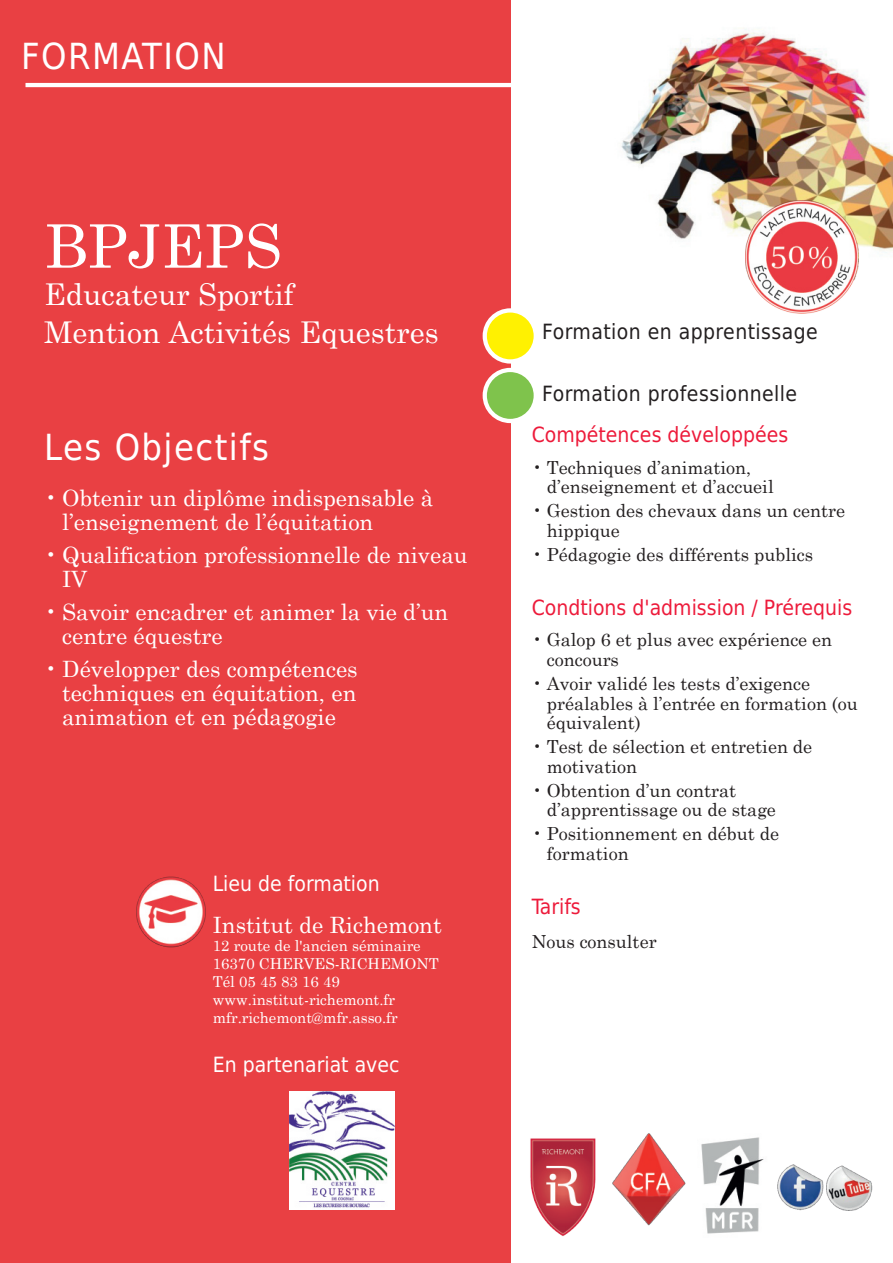
<style>
.page{position:relative;width:893px;height:1263px;background:#fff}
.page>*{position:absolute;margin:0;border:0;box-sizing:border-box;transform-origin:0 0}
.t1{font:60px "Century Schoolbook";color:#fff}
.t2{font:36px "DejaVu Sans Condensed";letter-spacing:.04em;color:#fff}
.t3{font:30px/37.5px "Century Schoolbook";color:#fff}
.t4{font:22.5px/24px "Century Schoolbook";color:#fff}
.t5{font:21px "DejaVu Sans Condensed";color:#ed1a3a}
.t6{font:21px "DejaVu Sans Condensed";letter-spacing:.02em;color:#231f20}
.t7{font:21px "DejaVu Sans Condensed";color:#fff}
.t8{font:18px/19.5px "Century Schoolbook";color:#231f20}
.t9{font:15px/18px "Century Schoolbook";color:#fff}
</style>
<div class="page">
<div style="left:0;top:0;width:510px;height:1263px;background:#e94043"></div>
<img style="left:621px;top:29px;width:271px;height:240px">
<hr style="left:26px;top:83px;width:595px;height:4px;background:#fff">
<div style="left:485px;top:310px;width:51px;height:51px;background:#fff101;border-radius:50%"></div>
<div style="left:483px;top:308px;width:55px;height:56px;border:4px solid #fff;border-radius:50%"></div>
<div style="left:485px;top:370px;width:51px;height:51px;background:#7fc34c;border-radius:50%"></div>
<div style="left:483px;top:368px;width:55px;height:55px;border:4px solid #fff;border-radius:50%"></div>
<img style="left:745px;top:200px;width:113px;height:113px">
<img style="left:530px;top:1138px;width:66px;height:98px">
<img style="left:612px;top:1133px;width:74px;height:93px">
<img style="left:701px;top:1137px;width:63px;height:97px">
<img style="left:777px;top:1164px;width:96px;height:47px">
<img style="left:289px;top:1092px;width:106px;height:118px">
<img style="left:136px;top:876px;width:70px;height:72px">
<h2 class="t2" style="left:21px;top:36px;width:206px">FORMATION</h2>
<h1 class="t1" style="left:44px;top:209px;width:239px">BPJEPS</h1>
<h3 class="t3" style="left:44px;top:275px;width:396px">Educateur Sportif<br>Mention Activités Equestres</h3>
<h2 class="t2" style="left:44px;top:426px;width:226px">Les Objectifs</h2>
<p class="t4" style="left:62px;top:486px;width:373px;text-indent:-18px">• Obtenir un diplôme indispensable à l’enseignement de l’équitation</p>
<p class="t4" style="left:62px;top:543px;width:407px;text-indent:-18px">• Qualification professionnelle de niveau<br>IV</p>
<p class="t4" style="left:62px;top:600px;width:388px;text-indent:-18px">• Savoir encadrer et animer la vie d’un centre équestre</p>
<p class="t4" style="left:62px;top:657px;width:297px;text-align:justify;text-indent:-18px">• Développer des compétences techniques en équitation, en animation et en pédagogie</p>
<p class="t7" style="left:213px;top:871px;width:168px">Lieu de formation</p>
<p class="t4" style="left:213px;top:912px;width:231px">Institut de Richemont</p>
<p class="t9" style="left:213px;top:936px;width:227px">12 route de l'ancien séminaire<br>16370 CHERVES-RICHEMONT<br>Tél 05 45 83 16 49 www.institut-richemont.fr mfr.richemont@mfr.asso.fr</p>
<p class="t7" style="left:213px;top:1052px;width:188px">En partenariat avec</p>
<p class="t6" style="left:542px;top:320px;width:277px">Formation en apprentissage</p>
<p class="t6" style="left:542px;top:381px;width:256px">Formation professionnelle</p>
<p class="t5" style="left:532px;top:423px;width:258px">Compétences développées</p>
<p class="t8" style="left:547px;top:457px;width:228px;text-indent:-15px">• Techniques d’animation, d’enseignement et d’accueil</p>
<p class="t8" style="left:547px;top:501px;width:300px;text-indent:-15px">• Gestion des chevaux dans un centre hippique</p>
<p class="t8" style="left:532px;top:544px;width:283px">• Pédagogie des différents publics</p>
<p class="t5" style="left:532px;top:595px;width:322px">Condtions d'admission / Prérequis</p>
<p class="t8" style="left:547px;top:630px;width:287px;text-indent:-15px">• Galop 6 et plus avec expérience en concours</p>
<p class="t8" style="left:547px;top:673px;width:312px;text-indent:-15px">• Avoir validé les tests d’exigence préalables à l’entrée en formation (ou équivalent)</p>
<p class="t8" style="left:547px;top:736px;width:267px;text-indent:-15px">• Test de sélection et entretien de motivation</p>
<p class="t8" style="left:547px;top:780px;width:231px;text-indent:-15px">• Obtention d’un contrat d’apprentissage ou de stage</p>
<p class="t8" style="left:547px;top:823px;width:234px;text-indent:-15px">• Positionnement en début de formation</p>
<p class="t5" style="left:532px;top:894px;width:51px">Tarifs</p>
<p class="t8" style="left:532px;top:931px;width:126px">Nous consulter</p>
</div>
